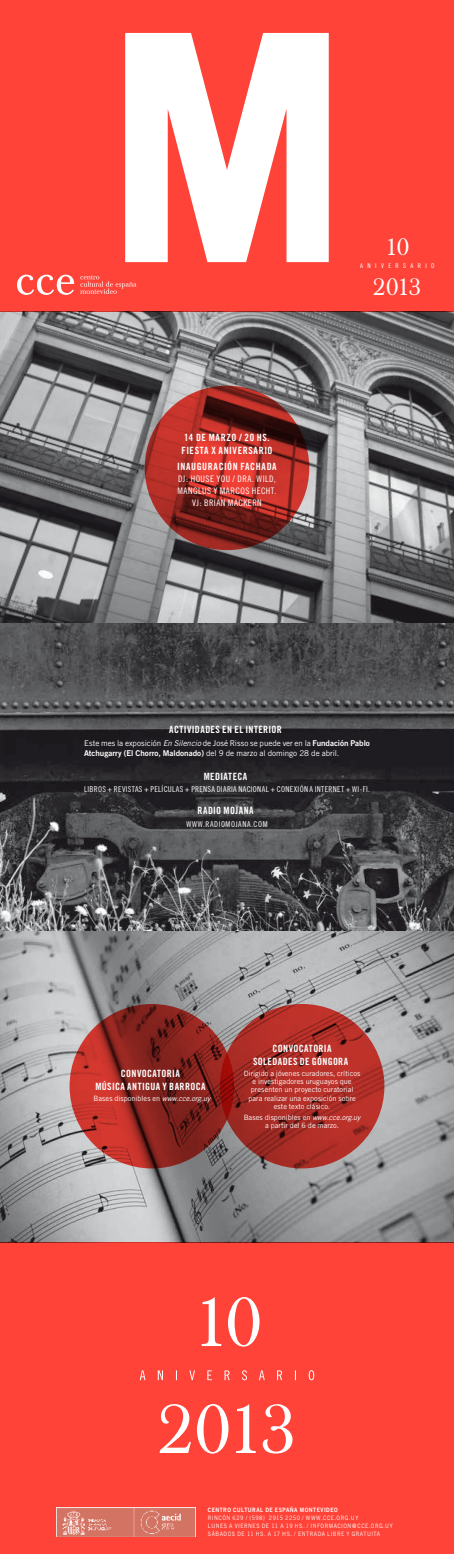
<style>
.page{position:relative;width:454px;height:1554px;background:#fff}
.page>*{position:absolute;margin:0;border:0;box-sizing:border-box;transform-origin:0 0}
.t1{font:24px "Baskerville BE";letter-spacing:-.035em;color:#fff}
.t2{font:10px/15.8px "Trade Gothic Bold Cond Twenty";letter-spacing:.045em;color:#fff}
.t3{font:10px/13px "Trade Gothic Bold Cond Twenty";letter-spacing:.065em;color:#fff}
.t4{font:9px "Trade Gothic Cond Eighteen";letter-spacing:.05em;color:#fff}
.t5{font:8px "Trade Gothic Cond Eighteen";letter-spacing:.04em;color:#fff}
.t6{font:8px "Trade Gothic";letter-spacing:.005em;color:#fff}
.t7{font:8px "Trade Gothic Bold Two";letter-spacing:.005em;color:#fff}
.t8{font:7.3px/8.3px "Trade Gothic";letter-spacing:.005em;color:#fff;text-align:center}
.t9{font:6.5px "Trade Gothic Cond Eighteen";letter-spacing:.675em;color:#fff}
.t10{font:6px/8px "Trade Gothic";letter-spacing:.09em;color:#fff;scale:.9 1}
.t11{font:6px "Trade Gothic Bold Two";letter-spacing:.085em;color:#fff;scale:.9 1}
.s1{font-style:italic}
.s2{font-family:"Trade Gothic Bold Two"}
.s3{font-family:"Trade Gothic"}
</style>
<div class="page">
<img style="left:0;top:312px;width:454px;height:930px">
<div style="left:0;top:0;width:454px;height:312px;background:#ff4338"></div>
<div style="left:0;top:1242px;width:454px;height:311px;background:#ff4338"></div>
<img style="left:57px;top:1507px;width:139px;height:29px">
<svg style="left:159px;top:1404px;width:133px;height:49px"></svg>
<svg style="left:140px;top:1370px;width:174px;height:10px"></svg>
<svg style="left:202px;top:1297px;width:57px;height:49px"></svg>
<svg style="left:17px;top:275px;width:57px;height:20px"></svg>
<svg style="left:80px;top:275px;width:56px;height:19px"></svg>
<svg style="left:145px;top:386px;width:164px;height:164px;background:#9c2822"></svg>
<svg style="left:220px;top:1004px;width:164px;height:164px;background:#aa2c25"></svg>
<svg style="left:70px;top:1004px;width:164px;height:164px;background:#92251f"></svg>
<svg style="left:125px;top:33px;width:203px;height:229px;fill:#fff"></svg>
<h2 class="t3" style="left:181px;top:430px;width:90px">14 DE MARZO / 20 HS.<br>FIEST</h2>
<h2 class="t2" style="left:177px;top:442px;width:101px;text-indent:76px">ARIO<br>INAUGURACI ÓN FACHADA</h2>
<p class="t4" style="left:178px;top:473px;width:23px">DJ: HOUSE</p>
<p class="t4" style="left:216px;top:473px;width:61px">YOU / DRA. WILD,</p>
<p class="t4" style="left:177px;top:485px;width:26px">MANGLUS</p>
<p class="t4" style="left:213px;top:485px;width:13px">Y MARCOS</p>
<p class="t4" style="left:252px;top:485px;width:11px">HECHT</p>
<p class="t4" style="left:274px;top:485px;width:3px">.</p>
<p class="t4" style="left:192px;top:497px;width:22px">VJ: BRIAN</p>
<p class="t4" style="left:228px;top:497px;width:26px">MACKERN</p>
<h2 class="t2" style="left:204px;top:442px;width:26px">A X ANIVERS</h2>
<h1 class="t1" style="left:385px;top:233px;width:26px">10</h1>
<p class="t9" style="left:360px;top:262px;width:76px">ANIVERSARIO</p>
<h1 class="t1" style="left:373px;top:272px;width:50px">2013</h1>
<h2 class="t2" style="left:169px;top:721px;width:114px">ACTIVIDADES EN EL INTERIOR</h2>
<p class="t6" style="left:84px;top:738px;width:287px">Este mes la exposición <span class="s1">En Silencio</span> de José Risso se puede ver en la <span class="s2">Fundación Pablo</span></p>
<p class="t7" style="left:84px;top:748px;width:257px">Atchugarry (El Chorro, Maldonado) <span class="s3">del 9 de marzo al domingo 28 de abril.</span></p>
<h2 class="t2" style="left:204px;top:768px;width:45px">MEDIATECA</h2>
<p class="t5" style="left:84px;top:785px;width:287px">LIBROS + REVISTAS + PELÍCULAS + PRENSA DIARIA NACIONAL + CONEXIÓN A INTERNET + WI-FI.</p>
<h2 class="t2" style="left:197px;top:803px;width:58px">RADIO MOJANA</h2>
<p class="t5" style="left:186px;top:819px;width:7px">WWW</p>
<p class="t5" style="left:203px;top:819px;width:8px">.RADIO</p>
<p class="t5" style="left:225px;top:819px;width:43px">MOJANA.COM</p>
<h2 class="t2" style="left:121px;top:1065px;width:7px">CONVOC</h2>
<h2 class="t2" style="left:152px;top:1065px;width:10px">ATORI</h2>
<h2 class="t2" style="left:95px;top:1067px;width:91px;line-height:13px;text-indent:80px">A<br>MÚSICA ANTI GUA Y BARROC</h2>
<h2 class="t2" style="left:201px;top:1078px;width:6px">A</h2>
<p class="t8" style="left:93px;top:1094px;width:118px">Bases disponibles en <span class="s1">www.cce.org.uy</span></p>
<h2 class="t2" style="left:272px;top:1040px;width:7px">CONVOC</h2>
<h2 class="t2" style="left:304px;top:1040px;width:10px">ATORI</h2>
<h2 class="t2" style="left:327px;top:1040px;width:6px">A</h2>
<h2 class="t2" style="left:253px;top:1053px;width:6px">SOLED</h2>
<h2 class="t2" style="left:278px;top:1053px;width:72px">ADES DE GÓNGORA</h2>
<p class="t8" style="left:244px;top:1069px;width:118px">Dirigido a jóvenes curadores, críticos e investigadores uruguayos que presenten un proyecto curatorial para realizar una exposición sobre este texto clásico.</p>
<p class="t8" style="left:243px;top:1113px;width:118px">Bases disponibles en <span class="s1">www.cce.org.uy </span>a partir del 6 de marzo.</p>
<p class="t11" style="left:208px;top:1506px;width:145px">CENTRO CULTURAL DE ESPAÑA MONTEVIDEO</p>
<p class="t10" style="left:208px;top:1513px;width:207px">Rincón 629 / (598) 2915 2250 / www.cce.org.uy<br>Lunes a viernes de 11 a 19 hs. / informacion@cce.org.uy<br>Sábados de 11 hs. a 17 hs. / ENTRADA</p>
<p class="t10" style="left:327px;top:1529px;width:60px">LIBRE Y GRATUITA</p>
</div>
